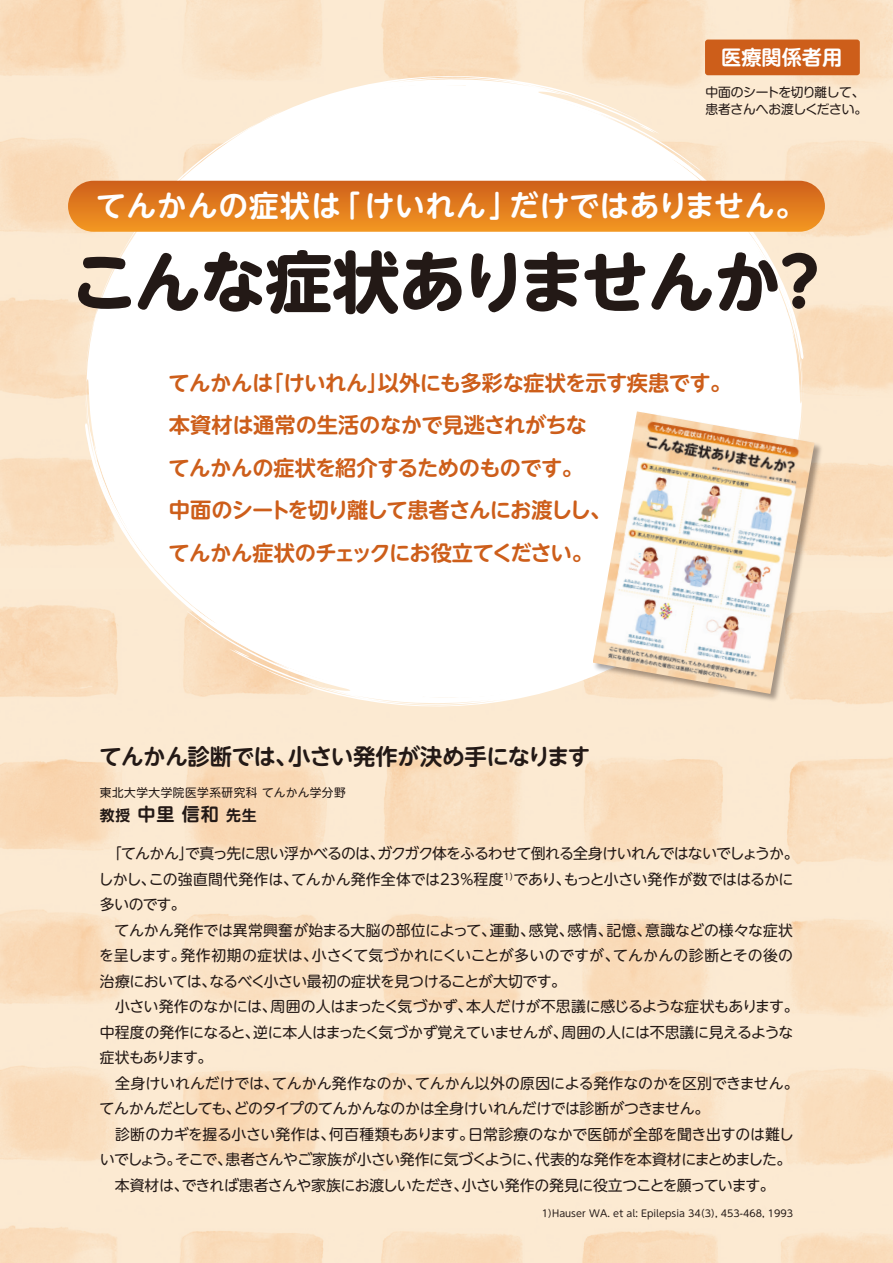
<style>
.page{position:relative;width:893px;height:1263px;background:#fff}
.page>*{position:absolute;margin:0;border:0;box-sizing:border-box;transform-origin:0 0}
.t1{font:700 66.9px "UD Shin M Go Pro";letter-spacing:-.015em;color:#231916}
.t2{font:700 29.7px "UD Shin M Go Pro De";letter-spacing:.025em;color:#fff}
.t3{font:700 22.35px "UD Shin M Go Pro De";letter-spacing:-.02em;color:#231916}
.t4{font:700 21.3px/42.5px "UD Shin M Go Pro De";letter-spacing:-.025em;color:#cd5e1a}
.t5{font:700 20.25px "Shin M Go Pro De";color:#fff}
.t6{font:700 18px "UD Shin M Go Pro De";color:#231916}
.t7{font:14.85px/25.5px "UD Shin M Go Pro";letter-spacing:-.02em;color:#231916}
.t8{font:14.85px/25.5px "UD Shin M Go Pro";letter-spacing:-.04em;color:#231916}
.t9{font:14.85px/25.5px "UD Shin M Go Pro";letter-spacing:-.05em;color:#231916}
.t10{font:14.85px "UD Shin M Go Pro";color:#231916}
.t11{font:14.85px "UD Shin M Go Pro";letter-spacing:-.055em;color:#231916}
.t12{font:14.85px "UD Shin M Go Pro";letter-spacing:-.045em;color:#231916}
.t13{font:14.85px "UD Shin M Go Pro";letter-spacing:.005em;color:#231916}
.t14{font:14.85px "UD Shin M Go Pro";letter-spacing:.02em;color:#231916}
.t15{font:14.85px "UD Shin M Go Pro";letter-spacing:.015em;color:#231916}
.t16{font:14.85px "UD Shin M Go Pro";letter-spacing:.035em;color:#231916}
.t17{font:700 14.85px "UD Shin M Go Pro De";color:#231916}
.t18{font:12.75px/17px "Shin M Go Pro";letter-spacing:-.025em;color:#231916}
.t19{font:11.7px "UD Shin M Go Pro";letter-spacing:.04em;color:#231916}
.t20{font:9.6px "UD Shin M Go Pro";color:#231916}
.t21{font:8.7px "UD Shin M Go Pro";color:#231916}
</style>
<div class="page">
<img style="left:0;top:0;width:893px;height:568px">
<svg style="left:85px;top:85px;width:718px;height:612px"></svg>
<img style="left:590px;top:409px;width:236px;height:296px">
<img style="left:593px;top:411px;width:222px;height:283px">
<div style="left:68px;top:181px;width:757px;height:51px;background:linear-gradient(to bottom,#ce5f1b,#f49822);border-radius:26px"></div>
<div style="left:706px;top:40px;width:153px;height:34px;background:#cd5e1a;border-radius:2px"></div>
<div style="left:705px;top:40px;width:155px;height:35px;border:2px solid #cd5e1a;border-radius:2px"></div>
<h3 class="t5" style="left:721px;top:40px;width:123px">医療関係者用</h3>
<p class="t18" style="left:705px;top:82px;width:163px">中面のシートを切り離して、患者さんへお渡しください。</p>
<h2 class="t2" style="left:96px;top:182px;width:246px">てんかんの症状は</h2>
<h2 class="t2" style="left:330px;top:182px;width:191px">「けいれん」</h2>
<h2 class="t2" style="left:509px;top:182px;width:298px">だけではありません。</h2>
<h1 class="t1" style="left:71px;top:228px;width:711px">こんな症状ありませんか</h1>
<h1 class="t1" style="left:766px;top:228px;width:68px">?</h1>
<h3 class="t4" style="left:378px;top:360px;width:355px">以外にも多彩な症状を示す疾患です。</h3>
<h3 class="t4" style="left:262px;top:360px;width:128px">「けいれん」</h3>
<h3 class="t4" style="left:168px;top:360px;width:444px">てんかんは<br>本資材は通常の生活のなかで見逃されがちなてんかんの症状を紹介するためのものです。<br>中面のシートを切り離して患者さんにお渡しし、てんかん症状のチェックにお役立てください。</h3>
<h3 class="t3" style="left:288px;top:738px;width:303px">小さい発作が決め手になります</h3>
<h3 class="t3" style="left:99px;top:738px;width:200px">てんかん診断では、</h3>
<p class="t19" style="left:100px;top:783px;width:247px">東北大学大学院医学系研究科てんかん学分野</p>
<p class="t17" style="left:226px;top:803px;width:32px">先生</p>
<p class="t6" style="left:138px;top:799px;width:83px">中里信和</p>
<p class="t17" style="left:100px;top:803px;width:32px">教授</p>
<p class="t11" style="left:377px;top:842px;width:423px">ガクガク体をふるわせて倒れる全身けいれんではないでしょうか。</p>
<p class="t7" style="left:100px;top:840px;width:286px">　「てんかんで真っ先に思い浮かべるのは、</p>
<p class="t7" style="left:179px;top:840px;width:16px">」</p>
<p class="t7" style="left:564px;top:866px;width:231px">もっと小さい発作が数でははるかに</p>
<p class="t13" style="left:291px;top:867px;width:214px">てんかん発作全体では23％程度</p>
<p class="t15" style="left:149px;top:867px;width:151px">この強直間代発作は、</p>
<p class="t7" style="left:513px;top:866px;width:59px">であり、</p>
<p class="t21" style="left:504px;top:869px;width:16px">1）</p>
<p class="t9" style="left:99px;top:866px;width:89px">しかし、<br>多いのです。</p>
<p class="t7" style="left:100px;top:917px;width:398px">　てんかん発作では異常興奮が始まる大脳の部位によって、</p>
<p class="t7" style="left:645px;top:917px;width:149px">意識などの様々な症状</p>
<p class="t7" style="left:529px;top:917px;width:47px">感覚、</p>
<p class="t7" style="left:567px;top:917px;width:47px">感情、</p>
<p class="t7" style="left:606px;top:917px;width:47px">記憶、</p>
<p class="t7" style="left:490px;top:917px;width:47px">運動、</p>
<p class="t7" style="left:312px;top:942px;width:309px">小さくて気づかれにくいことが多いのですが、</p>
<p class="t16" style="left:180px;top:944px;width:139px">発作初期の症状は、</p>
<p class="t14" style="left:613px;top:944px;width:181px">てんかんの診断とその後の</p>
<p class="t7" style="left:99px;top:942px;width:88px">を呈します。</p>
<p class="t9" style="left:209px;top:968px;width:358px">なるべく小さい最初の症状を見つけることが大切です。</p>
<p class="t7" style="left:100px;top:968px;width:118px">治療においては、</p>
<p class="t7" style="left:466px;top:993px;width:334px">本人だけが不思議に感じるような症状もあります。</p>
<p class="t7" style="left:271px;top:993px;width:203px">周囲の人はまったく気づかず、</p>
<p class="t7" style="left:100px;top:993px;width:178px">　小さい発作のなかには、</p>
<p class="t7" style="left:253px;top:1019px;width:316px">逆に本人はまったく気づかず覚えていませんが、</p>
<p class="t8" style="left:100px;top:1019px;width:161px">中程度の発作になると、症状もあります。</p>
<p class="t7" style="left:561px;top:1019px;width:233px">周囲の人には不思議に見えるような</p>
<p class="t7" style="left:234px;top:1070px;width:477px;text-indent:-134px">　全身けいれんだけでは、<br>どのタイプのてんかんなのかは全身けいれんだけでは診断がつきません。</p>
<p class="t10" style="left:415px;top:1071px;width:385px">てんかん以外の原因による発作なのかを区別できません。</p>
<p class="t10" style="left:272px;top:1071px;width:151px">てんかん発作なのか、</p>
<p class="t9" style="left:100px;top:1095px;width:143px">てんかんだとしても、</p>
<p class="t7" style="left:468px;top:1121px;width:327px">日常診療のなかで医師が全部を聞き出すのは難し</p>
<p class="t7" style="left:100px;top:1121px;width:237px">　診断のカギを握る小さい発作は、</p>
<p class="t7" style="left:329px;top:1121px;width:146px">何百種類もあります。</p>
<p class="t7" style="left:226px;top:1146px;width:318px">患者さんやご家族が小さい発作に気づくように、</p>
<p class="t8" style="left:535px;top:1146px;width:258px">代表的な発作を本資材にまとめました。</p>
<p class="t7" style="left:100px;top:1146px;width:83px">いでしょう。</p>
<p class="t7" style="left:175px;top:1146px;width:58px">そこで、</p>
<p class="t8" style="left:182px;top:1172px;width:288px">できれば患者さんや家族にお渡しいただき、</p>
<p class="t7" style="left:100px;top:1172px;width:90px">　本資材は、</p>
<p class="t12" style="left:462px;top:1173px;width:314px">小さい発作の発見に役立つことを願っています。</p>
<p class="t20" style="left:548px;top:1206px;width:11px">）</p>
<p class="t20" style="left:696px;top:1206px;width:99px">)3 ,(453-468, 1993</p>
<p class="t20" style="left:542px;top:1206px;width:160px">1 Hauser WA. et al: Epilepsia 34</p>
</div>
